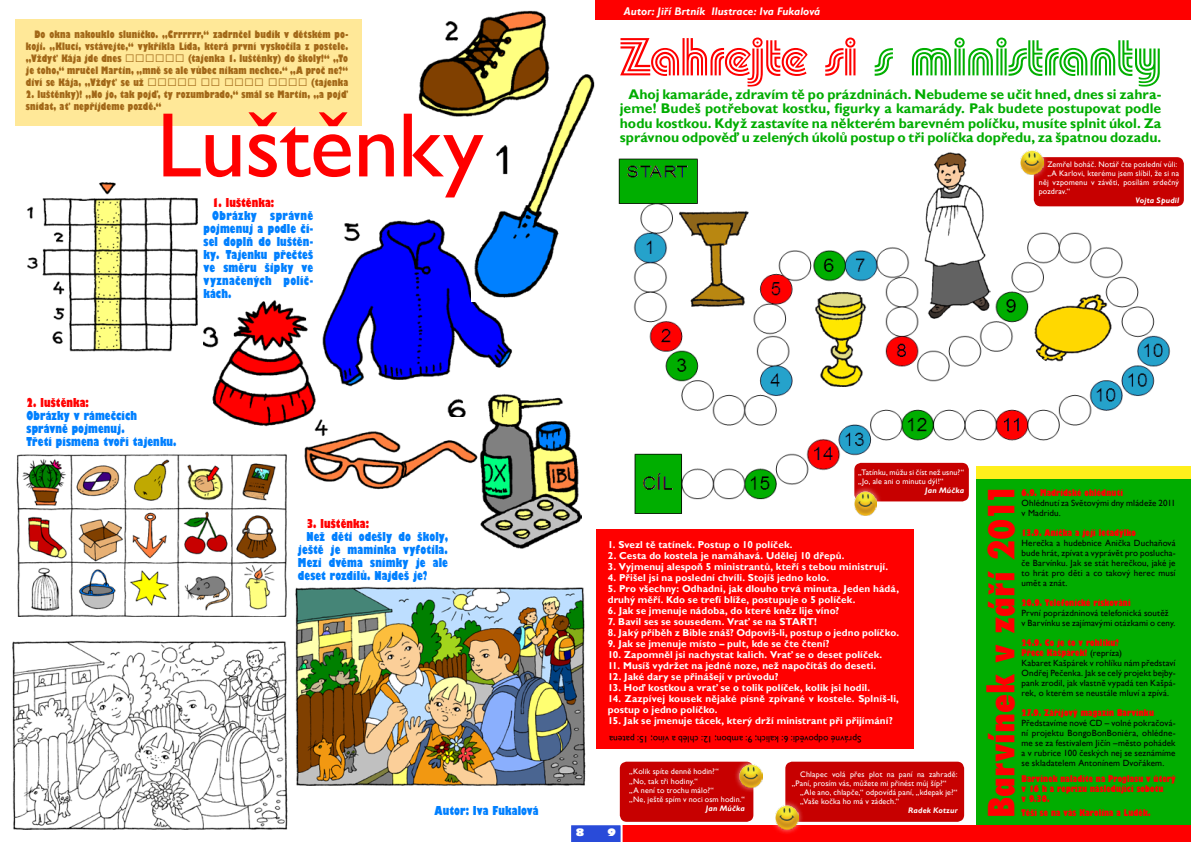
<style>
.page{position:relative;width:1191px;height:842px;background:#fff}
.page>*{position:absolute;margin:0;border:0;box-sizing:border-box;transform-origin:0 0}
.t1{font:92px "Gill Sans";letter-spacing:-.01em;color:#f00}
.t2{font:56px "Power Line CE";color:#01af00}
.t3{font:800 35.2px "Fujiyama";letter-spacing:-.005em;color:#f00}
.t4{font:700 14px/14.5px "Gill Sans";color:#01ad00;text-align:justify}
.t5{font:800 condensed 12px/13px "Gill Sans";letter-spacing:.01em;color:#0080ff;text-align:justify}
.t6{font:800 condensed 12px "Gill Sans";letter-spacing:.015em;color:#f00}
.t7{font:italic 700 11px "Gill Sans";letter-spacing:.01em;color:#fff}
.t8{font:700 10px/11px "Gill Sans";letter-spacing:.01em;color:#fff}
.t9{font:800 condensed 10px/12px "Gill Sans";letter-spacing:.015em;color:#a26818;text-align:justify}
.t10{font:800 10px "Gill Sans";color:#fff}
.t11{font:9.3px "Gill Sans";letter-spacing:.01em;color:#000}
.t12{font:9px/10px "Gill Sans";letter-spacing:.015em;color:#000}
.t13{font:800 condensed 9px/10px "Gill Sans";letter-spacing:.02em;color:#f00}
.t14{font:8px/9px "Gill Sans";letter-spacing:.02em;color:#fff}
.t15{font:italic 700 8px "Gill Sans";letter-spacing:.02em;color:#fff}
.s1{color:#fe0000}
.s2{font-weight:800;font-stretch:condensed;color:#f00}
</style>
<div class="page">
<img style="left:618px;top:157px;width:566px;height:357px">
<img style="left:920px;top:152px;width:70px;height:168px">
<div style="left:976px;top:478px;width:215px;height:354px;background:#01ad00"></div>
<img style="left:322px;top:219px;width:190px;height:168px">
<div style="left:16px;top:19px;width:346px;height:107px;background:#ffe898"></div>
<div style="left:596px;top:825px;width:595px;height:17px;background:#fe0000"></div>
<svg style="left:571px;top:825px;width:51px;height:17px"></svg>
<div style="left:854px;top:463px;width:115px;height:38px;background:#c70000;border-radius:7px"></div>
<div style="left:848px;top:486px;width:34px;height:35px;background:#fff;opacity:.75"></div>
<img style="left:854px;top:492px;width:23px;height:23px">
<div style="left:596px;top:529px;width:317px;height:220px;background:#f00"></div>
<div style="left:785px;top:762px;width:179px;height:60px;background:#c70000;border-radius:7px"></div>
<div style="left:769px;top:799px;width:35px;height:36px;background:#fff;opacity:.75"></div>
<img style="left:775px;top:805px;width:23px;height:24px">
<div style="left:620px;top:762px;width:133px;height:60px;background:#c70000;border-radius:7px"></div>
<div style="left:595px;top:0;width:596px;height:19px;background:#fe0000"></div>
<img style="left:16px;top:454px;width:271px;height:163px">
<img style="left:295px;top:586px;width:291px;height:199px">
<img style="left:12px;top:640px;width:276px;height:190px">
<img style="left:471px;top:74px;width:124px;height:227px">
<img style="left:418px;top:10px;width:134px;height:111px">
<img style="left:203px;top:300px;width:113px;height:127px">
<img style="left:448px;top:394px;width:133px;height:154px">
<img style="left:27px;top:182px;width:171px;height:170px">
<img style="left:303px;top:417px;width:176px;height:76px">
<div style="left:733px;top:758px;width:35px;height:36px;background:#fff;opacity:.75"></div>
<img style="left:739px;top:764px;width:23px;height:24px">
<div style="left:976px;top:466px;width:215px;height:12px;background:#ffef1c"></div>
<img style="left:679px;top:206px;width:70px;height:102px">
<img style="left:815px;top:288px;width:53px;height:98px">
<img style="left:1029px;top:283px;width:84px;height:85px">
<div style="left:1033px;top:157px;width:150px;height:49px;background:#c70000;border-radius:7px"></div>
<div style="left:1014px;top:145px;width:34px;height:35px;background:#fff;opacity:.75"></div>
<img style="left:1020px;top:151px;width:23px;height:23px">
<p class="t9" style="left:26px;top:29px;width:324px;text-indent:9px">Do okna nakouklo sluníčko. „Crrrrrr,“ zadrnčel budík v dětském po&shy;koji. „Kluci, vstávejte,“ vykřikla Lída, která první vyskočila z postele. „Vždyť Kája jde dnes □□□□□□ (tajenka 1. luštěnky) do školy!“ „To je toho,“ mručel Martin, „mně se ale vůbec nikam nechce.“ „A proč ne?“ diví se Kája, „Vždyť se už □□□□□ □□ □□□□ □□□□ (tajenka</p>
<p class="t9" style="left:26px;top:89px;width:324px">2. luštěnky)! „No jo, tak pojď, ty rozumbrado,“ smál se Martin, „a pojď snídat, ať nepřijdeme pozdě.“</p>
<h1 class="t1" style="left:156px;top:92px;width:328px">Luštěnky</h1>
<p class="t6" style="left:212px;top:195px;width:64px">1. luštěnka:</p>
<p class="t5" style="left:204px;top:210px;width:111px;text-indent:9px">Obrázky správně pojmenuj a podle čí&shy;sel doplň do luštěn&shy;ky. Tajenku přečteš ve směru šipky ve vyznačených políč&shy;kách.</p>
<p class="t7" style="left:624px;top:5px;width:198px">Autor: Jiří Brtník Ilustrace: Iva Fukalová</p>
<h2 class="t2" style="left:620px;top:26px;width:543px"><span class="s1">Zahrejte si</span> s ministranty</h2>
<p class="t4" style="left:620px;top:87px;width:543px;text-indent:8px">Ahoj kamaráde, zdravím tě po prázdninách. Nebudeme se učit hned, dnes si zahra&shy;jeme! Budeš potřebovat kostku, figurky a kamarády. Pak budete postupovat podle hodu kostkou. Když zastavíte na některém barevném políčku, musíte splnit úkol. Za správnou odpověď u zelených úkolů postup o tři políčka dopředu, za špatnou dozadu.</p>
<p class="t14" style="left:1047px;top:160px;width:131px">Zemřel boháč. Notář čte poslední vůli:</p>
<p class="t14" style="left:1047px;top:169px;width:133px">„A Karlovi, kterému jsem slíbil, že si na</p>
<p class="t14" style="left:1038px;top:178px;width:142px">něj vzpomenu v závěti, posílám srdečný</p>
<p class="t14" style="left:1038px;top:187px;width:33px">pozdrav.“</p>
<p class="t15" style="left:1135px;top:195px;width:45px">Vojta Spudil</p>
<p class="t6" style="left:26px;top:395px;width:64px">2. luštěnka:</p>
<p class="t5" style="left:26px;top:410px;width:152px;text-align:left">Obrázky v rámečcích správně pojmenuj.<br>Třetí písmena tvoří tajenku.</p>
<p class="t6" style="left:306px;top:516px;width:64px">3. luštěnka:</p>
<p class="t5" style="left:298px;top:531px;width:152px;text-indent:9px">Než děti odešly do školy, ještě je maminka vyfotila.<br>Mezi dvěma snímky je ale deset rozdílů. Najdeš je?</p>
<p class="t5" style="left:434px;top:805px;width:105px">Autor: Iva Fukalová</p>
<p class="t14" style="left:858px;top:468px;width:107px">„Tatínku, můžu si číst než usnu?“ „Jo, ale ani o minutu dýl!“</p>
<p class="t15" style="left:925px;top:485px;width:40px">Jan Múčka</p>
<p class="t8" style="left:608px;top:539px;width:186px">1. Svezl tě tatínek. Postup o 10 políček.</p>
<p class="t8" style="left:608px;top:550px;width:238px">2. Cesta do kostela je namáhavá. Udělej 10 dřepů.</p>
<p class="t8" style="left:608px;top:561px;width:282px">3. Vyjmenuj alespoň 5 ministrantů, kteří s tebou ministrují.</p>
<p class="t8" style="left:608px;top:572px;width:223px">4. Přišel jsi na poslední chvíli. Stojíš jedno kolo.</p>
<p class="t8" style="left:608px;top:583px;width:293px">5. Pro všechny: Odhadni, jak dlouho trvá minuta. Jeden hádá, druhý měří. Kdo se trefí blíže, postupuje o 5 políček.</p>
<p class="t8" style="left:608px;top:605px;width:233px">6. Jak se jmenuje nádoba, do které kněz lije víno?</p>
<p class="t8" style="left:608px;top:616px;width:211px">7. Bavil ses se sousedem. Vrať se na START!</p>
<p class="t8" style="left:608px;top:627px;width:293px">8. Jaký příběh z Bible znáš? Odpovíš-li, postup o jedno políčko.</p>
<p class="t8" style="left:607px;top:638px;width:223px">9. Jak se jmenuje místo – pult, kde se čte čtení?</p>
<p class="t8" style="left:607px;top:649px;width:276px">10. Zapomněl jsi nachystat kalich. Vrať se o deset políček.</p>
<p class="t8" style="left:607px;top:660px;width:270px">11. Musíš vydržet na jedné noze, než napočítáš do deseti.</p>
<p class="t8" style="left:607px;top:671px;width:172px">12. Jaké dary se přinášejí v průvodu?</p>
<p class="t8" style="left:607px;top:682px;width:264px">13. Hoď kostkou a vrať se o tolik políček, kolik jsi hodil.</p>
<p class="t8" style="left:607px;top:693px;width:293px">14. Zazpívej kousek nějaké písně zpívané v kostele. Splníš-li, postup o jedno políčko.</p>
<p class="t8" style="left:607px;top:715px;width:286px">15. Jak se jmenuje tácek, který drží ministrant při přijímání?</p>
<p class="t11" style="left:861px;top:744px;width:254px;rotate:-180deg">Správné odpovědi: 6: kalich; 9: ambon; 12: chléb a víno; 15: patena</p>
<p class="t10" style="left:576px;top:826px;width:10px">8</p>
<p class="t10" style="left:607px;top:826px;width:10px">9</p>
<p class="t14" style="left:629px;top:767px;width:117px">„Kolik spíte denně hodin?“<br>„No, tak tři hodiny.“<br>„A není to trochu málo?“<br>„Ne, ještě spím v noci osm hodin.“</p>
<p class="t15" style="left:706px;top:803px;width:40px">Jan Múčka</p>
<p class="t14" style="left:791px;top:770px;width:167px;text-indent:9px">Chlapec volá přes plot na paní na zahradě: „Paní, prosím vás, můžete mi přinést můj šíp?“</p>
<p class="t14" style="left:800px;top:788px;width:159px">„Ale ano, chlapče,“ odpovídá paní, „kdepak je?“ „Vaše kočka ho má v zádech.“</p>
<p class="t15" style="left:908px;top:806px;width:51px">Radek Kotzur</p>
<p class="t13" style="left:1021px;top:488px;width:103px">6.9. Madridské ohlédnutí</p>
<p class="t12" style="left:1021px;top:498px;width:156px">Ohlédnutí za Světovými dny mládeže 2011 v Madridu.</p>
<p class="t13" style="left:1021px;top:528px;width:116px">13.9. Anička a její letadýlko</p>
<p class="t12" style="left:1021px;top:538px;width:156px;text-align:justify">Herečka a hudebnice Anička Duchaňová bude hrát, zpívat a vyprávět pro poslucha&shy;če Barvínku. Jak se stát herečkou, jaké je to hrát pro děti a co takový herec musí umět a znát.</p>
<p class="t13" style="left:1021px;top:598px;width:110px">20.9. Telefonické riskování</p>
<p class="t12" style="left:1021px;top:608px;width:156px">První poprázdninová telefonická soutěž<br>v Barvínku se zajímavými otázkami o ceny.</p>
<p class="t12" style="left:1021px;top:638px;width:156px"><span class="s2">24.9. Co je to v rohlíku?<br>Přece Kašpárek!</span> (repríza)<br>Kabaret Kašpárek v rohlíku nám představí Ondřej Pečenka. Jak se celý projekt bejby&shy;pank zrodil, jak vlastně vypadá ten Kašpá&shy;rek, o kterém se neustále mluví a zpívá.</p>
<p class="t13" style="left:1021px;top:708px;width:134px">27.9. Zářijový magazín Barvínku</p>
<p class="t12" style="left:1021px;top:718px;width:156px;text-align:justify">Představíme nové CD – volné pokračová&shy;ní projektu BongoBonBoniéra, ohlédne&shy;me se za festivalem Jičín –město pohádek a v rubrice 100 českých nej se seznámíme se skladatelem Antonínem Dvořákem.</p>
<p class="t13" style="left:1021px;top:774px;width:156px">Barvínek naladíte na Proglasu v úterý v 16 h a reprízu následující sobotu<br>v 9.30.</p>
<h3 class="t3" style="left:977px;top:818px;width:336px;rotate:-90deg">Barvínek v září 2011</h3>
<p class="t13" style="left:1021px;top:808px;width:131px">Těší se na vás Karolina a Luděk.</p>
</div>
